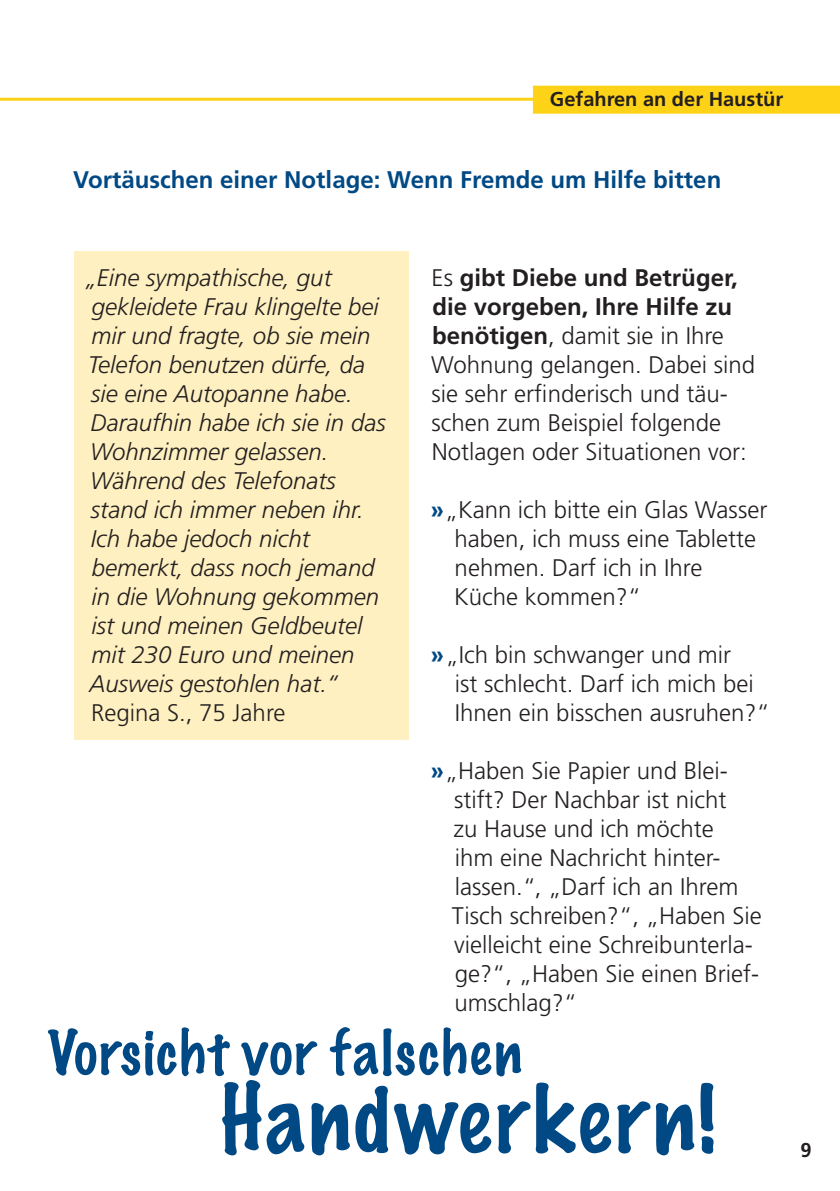
<style>
.page{position:relative;width:840px;height:1191px;background:#fff}
.page>*{position:absolute;margin:0;border:0;box-sizing:border-box;transform-origin:0 0}
.t1{font:100 85.6px "Marker Felt";letter-spacing:.05em;color:#014984}
.t2{font:100 55.8px "Marker Felt";letter-spacing:.04em;color:#014984}
.t3{font:300 24px/29px "Frutiger LT Std";color:#231f20}
.t4{font:italic 300 24px/29px "Frutiger LT Std";color:#231f20}
.t5{font:700 24px "Frutiger LT Std";color:#014984}
.t6{font:700 20px "Frutiger LT Std";color:#231f20}
.s1{font-weight:700}
.s2{font-weight:700;color:#014984}
</style>
<div class="page">
<hr style="left:0;top:98px;width:839px;height:3px;background:#fed216">
<div style="left:532px;top:86px;width:307px;height:28px;background:#fed216"></div>
<div style="left:74px;top:251px;width:334px;height:488px;background:#fef0c0"></div>
<p class="t6" style="left:549px;top:88px;width:235px">Gefahren an der Haustür</p>
<p class="t5" style="left:73px;top:165px;width:649px">Vortäuschen einer Notlage: Wenn Fremde um Hilfe bitten</p>
<p class="t4" style="left:86px;top:264px;width:301px">„Eine sympathische, gut gekleidete Frau klingelte bei mir und fragte, ob sie mein<br>Telefon benutzen dürfe, da sie eine Autopanne habe.<br>Daraufhin habe ich sie in das<br>Wohnzimmer gelassen.<br>Während des Telefonats stand ich immer neben ihr.<br>Ich habe jedoch nicht bemerkt, dass noch jemand in die Wohnung gekommen ist und meinen Geldbeutel mit 230 Euro und meinen<br>Ausweis gestohlen hat.“</p>
<p class="t3" style="left:91px;top:699px;width:196px">Regina S., 75 Jahre</p>
<p class="t3" style="left:431px;top:264px;width:325px">Es <span class="s1">gibt Diebe und Betrüger, die vorgeben, Ihre Hilfe zu benötigen</span>, damit sie in Ihre<br>Wohnung gelangen. Dabei sind sie sehr erfinderisch und täu&shy;schen zum Beispiel folgende<br>Notlagen oder Situationen vor:</p>
<p class="t3" style="left:454px;top:495px;width:314px;text-indent:-23px"><span class="s2">»</span>„Kann ich bitte ein Glas Wasser haben, ich muss eine Tablette nehmen. Darf ich in Ihre<br>Küche kommen?“</p>
<p class="t3" style="left:454px;top:640px;width:316px;text-indent:-24px"><span class="s2">»</span>„Ich bin schwanger und mir<br>ist schlecht. Darf ich mich bei<br>Ihnen ein bisschen ausruhen?“</p>
<p class="t3" style="left:451px;top:756px;width:311px;text-indent:-21px"><span class="s2">»</span>„Haben Sie Papier und Blei&shy;stift? Der Nachbar ist nicht<br>zu Hause und ich möchte<br>ihm eine Nachricht hinter&shy;lassen.“, „Darf ich an Ihrem<br>Tisch schreiben?“, „Haben Sie vielleicht eine Schreibunterla&shy;ge?“, „Haben Sie einen Brief&shy;umschlag?“</p>
<h2 class="t2" style="left:48px;top:1008px;width:475px">Vorsicht vor falschen</h2>
<h1 class="t1" style="left:220px;top:1051px;width:496px">Handwerkern!</h1>
<p class="t6" style="left:800px;top:1138px;width:13px">9</p>
</div>
